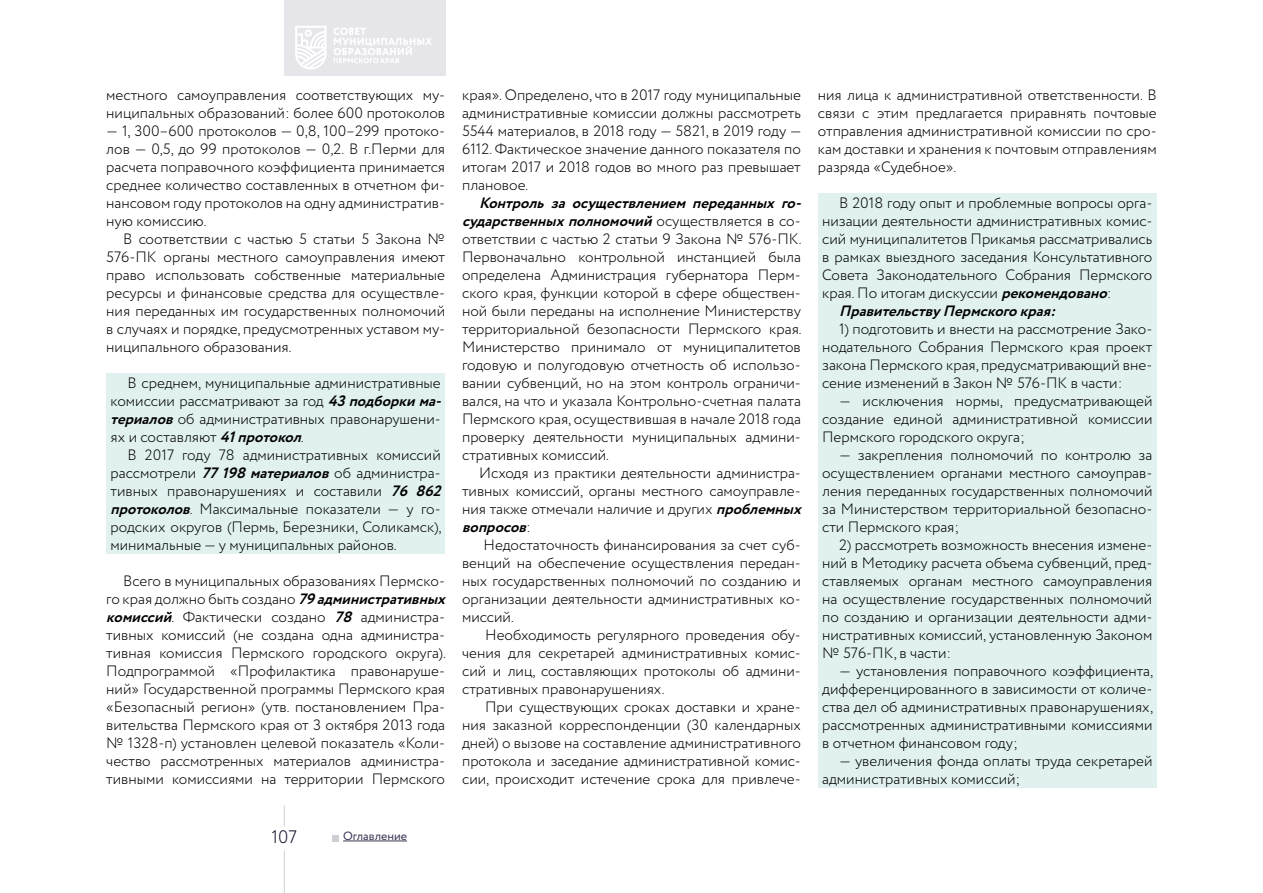
<style>
.page{position:relative;width:1263px;height:893px;background:#fff}
.page>*{position:absolute;margin:0;border:0;box-sizing:border-box;transform-origin:0 0}
.t1{font:300 18px "Circe";color:#100826}
.t2{font:300 15px/18px "Circe";color:#000;text-align:justify}
.t3{font:italic 700 15px "Circe";color:#000}
.t4{font:12px "Circe";color:#3d3755}
.s1{font-weight:700;font-style:italic}
</style>
<div class="page">
<svg style="left:284px;top:805px;width:1px;height:22px"></svg>
<hr style="left:284px;top:850px;width:1px;height:43px;background:#100826">
<hr style="left:343px;top:841px;width:64px;height:1px;background:#3d3755">
<svg style="left:333px;top:835px;width:6px;height:6px"></svg>
<div style="left:284px;top:0;width:161px;height:76px;background:#e6e5ea"></div>
<svg style="left:295px;top:26px;width:137px;height:44px"></svg>
<div style="left:818px;top:193px;width:339px;height:594px;background:#e0f1f0"></div>
<div style="left:106px;top:373px;width:339px;height:180px;background:#e0f1f0"></div>
<p class="t2" style="left:106px;top:87px;width:340px">местного самоуправления соответствующих му&shy;ниципальных образований: более 600 протоколов</p>
<p class="t2" style="left:106px;top:123px;width:340px">— 1, 300–600 протоколов — 0,8, 100–299 протоко&shy;лов — 0,5, до 99 протоколов — 0,2. В г.Перми для расчета поправочного коэффициента принимается среднее количество составленных в отчетном фи&shy;нансовом году протоколов на одну административ&shy;ную комиссию.</p>
<p class="t2" style="left:106px;top:231px;width:340px;text-indent:17px">В соответствии с частью 5 статьи 5 Закона № 576-ПК органы местного самоуправления имеют право использовать собственные материальные ресурсы и финансовые средства для осуществле&shy;ния переданных им государственных полномочий в случаях и порядке, предусмотренных уставом му&shy;ниципального образования.</p>
<p class="t2" style="left:111px;top:375px;width:337px;text-align:left;text-indent:17px">В среднем, муниципальные административные комиссии рассматривают за год <span class="s1">43подборкима&shy;териалов</span>об административных правонарушени&shy;ях и составляют <span class="s1">41протокол</span>.</p>
<p class="t2" style="left:111px;top:447px;width:337px;text-align:left;text-indent:17px">В 2017 году 78 административных комиссий рассмотрели <span class="s1">77198материалов</span>об администра&shy;тивных правонарушениях и составили <span class="s1">76 862 протоколов</span>. Максимальные показатели — у го&shy;родских округов (Пермь, Березники, Соликамск), минимальные — у муниципальных районов.</p>
<p class="t2" style="left:106px;top:573px;width:346px;text-align:left;text-indent:17px">Всего в муниципальных образованиях Пермско&shy;го края должно быть создано <span class="s1">79административных комиссий</span>. Фактически создано <span class="s1">78</span> администра&shy;тивных комиссий (не создана одна администра&shy;тивная комиссия Пермского городского округа).<br>Подпрограммой «Профилактика правонаруше&shy;ний» Государственной программы Пермского края «Безопасный регион» (утв. постановлением Пра&shy;вительства Пермского края от 3 октября 2013 года № 1328-п) установлен целевой показатель «Коли&shy;чество рассмотренных материалов администра&shy;тивными комиссиями на территории Пермского</p>
<p class="t2" style="left:462px;top:87px;width:341px">края». Определено, что в 2017 году муниципальные административные комиссии должны рассмотреть 5544 материалов, в 2018 году — 5821, в 2019 году — 6112. Фактическое значение данного показателя по итогам 2017 и 2018 годов во много раз превышает плановое.</p>
<p class="t2" style="left:462px;top:195px;width:346px;text-align:left;text-indent:17px"><span class="s1">Контроль за осуществлением переданных го&shy;сударственныхполномочий</span>о су щ е ст в л я етс я в с о - ответствии с частью 2 статьи 9 Закона № 576-ПК.<br>Первоначально контрольной инстанцией была определена Администрация губернатора Перм&shy;ского края, функции которой в сфере обществен&shy;ной были переданы на исполнение Министерству территориальной безопасности Пермского края.<br>Министерство принимало от муниципалитетов годовую и полугодовую отчетность об использо&shy;вании субвенций, но на этом контроль ограничи&shy;вался, на что и указала Контрольно-счетная палата Пермского края, осуществившая в начале 2018 года проверку деятельности муниципальных админи&shy;стративных комиссий.</p>
<p class="t2" style="left:462px;top:465px;width:346px;text-align:left;text-indent:17px">Исходя из практики деятельности администра&shy;тивных комиссий, органы местного самоуправле&shy;ния также отмечали наличие и других <span class="s1">проблемных вопросов</span>:</p>
<p class="t2" style="left:462px;top:537px;width:340px;text-indent:22px">Недостаточность финансирования за счет суб&shy;венций на обеспечение осуществления передан&shy;ных государственных полномочий по созданию и организации деятельности административных ко&shy;миссий.</p>
<p class="t2" style="left:462px;top:627px;width:340px;text-indent:23px">Необходимость регулярного проведения обу&shy;чения для секретарей административных комис&shy;сий и лиц, составляющих протоколы об админи&shy;стративных правонарушениях.</p>
<p class="t2" style="left:462px;top:699px;width:340px;text-indent:23px">При существующих сроках доставки и хране&shy;ния заказной корреспонденции (30 календарных дней) о вызове на составление административного протокола и заседание административной комис&shy;сии, происходит истечение срока для привлече-</p>
<p class="t2" style="left:818px;top:87px;width:340px">ния лица к административной ответственности. В связи с этим предлагается приравнять почтовые отправления административной комиссии по сро&shy;кам доставки и хранения к почтовым отправлениям разряда «Судебное».</p>
<p class="t2" style="left:839px;top:195px;width:315px">В 2018 году опыт и проблемные вопросы орга-</p>
<p class="t2" style="left:822px;top:213px;width:332px">низации деятельности административных комис-</p>
<p class="t2" style="left:822px;top:231px;width:332px">сий муниципалитетов Прикамья рассматривались</p>
<p class="t2" style="left:822px;top:249px;width:332px">в рамках выездного заседания Консультативного</p>
<p class="t2" style="left:822px;top:267px;width:332px">Совета Законодательного Собрания Пермского</p>
<p class="t2" style="left:822px;top:285px;width:292px">края. По итогам дискуссии <span class="s1">рекомендовано</span>:</p>
<p class="t3" style="left:839px;top:301px;width:223px">ПравительствуПермскогокрая:</p>
<p class="t2" style="left:822px;top:321px;width:332px;text-indent:17px">1) подготовить и внести на рассмотрение Зако&shy;нодательного Собрания Пермского края проект закона Пермского края, предусматривающий вне&shy;сение изменений в Закон № 576-ПК в части:</p>
<p class="t2" style="left:822px;top:393px;width:332px;text-indent:17px">— исключения нормы, предусматривающей создание единой административной комиссии Пермского городского округа;</p>
<p class="t2" style="left:822px;top:447px;width:332px;text-indent:17px">— закрепления полномочий по контролю за осуществлением органами местного самоуправ&shy;ления переданных государственных полномочий за Министерством территориальной безопасно&shy;сти Пермского края;</p>
<p class="t2" style="left:822px;top:537px;width:332px;text-indent:17px">2) рассмотреть возможность внесения измене&shy;ний в Методику расчета объема субвенций, пред&shy;ставляемых органам местного самоуправления на осуществление государственных полномочий по созданию и организации деятельности адми&shy;нистративных комиссий, установленную Законом № 576-ПК, в части:</p>
<p class="t2" style="left:822px;top:663px;width:332px;text-indent:17px">— установления поправочного коэффициента, дифференцированного в зависимости от количе&shy;ства дел об административных правонарушениях, рассмотренных административными комиссиями в отчетном финансовом году;</p>
<p class="t2" style="left:822px;top:753px;width:332px;text-indent:17px">— увеличения фонда оплаты труда секретарей административных комиссий;</p>
<p class="t1" style="left:271px;top:825px;width:27px">107</p>
<p class="t4" style="left:343px;top:828px;width:65px">Оглавление</p>
</div>
